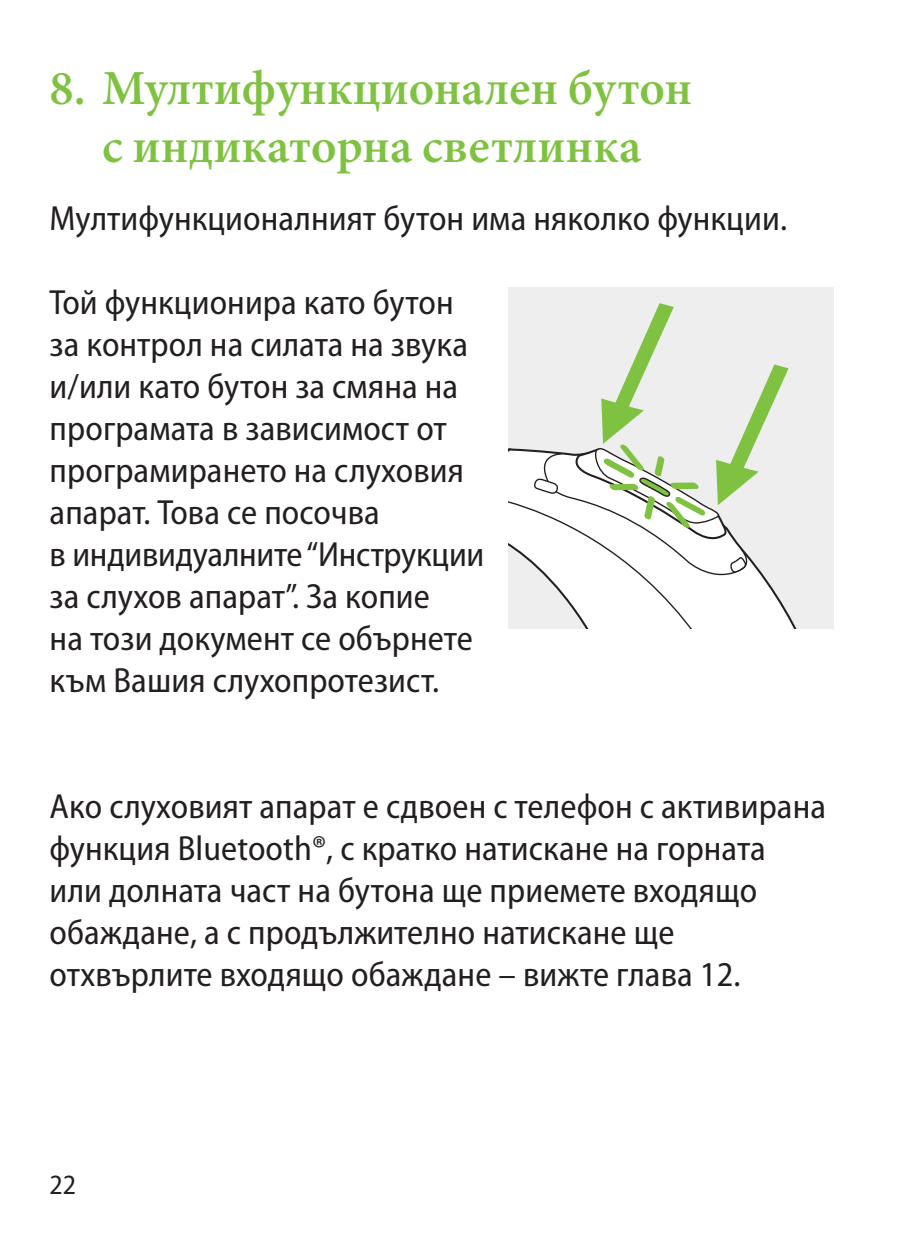
<style>
.page{position:relative;width:913px;height:1241px;background:#fff}
.page>*{position:absolute;margin:0;border:0;box-sizing:border-box;transform-origin:0 0}
.t1{font:600 49px/58.8px "Minion Pro";color:#7fc241;text-align:center}
.t2{font:semi-condensed 35px/42px "Myriad Pro";letter-spacing:.005em;color:#231f20}
.t3{font:semi-condensed 28px "Myriad Pro";color:#231f20}
</style>
<div class="page">
<div style="left:508px;top:287px;width:325px;height:341px;background:#eeeeef"></div>
<svg style="left:508px;top:303px;width:288px;height:325px"></svg>
<h1 class="t1" style="left:50px;top:58px;width:644px">8. Мултифункционален бутон с индикаторна светлинка</h1>
<p class="t2" style="left:50px;top:196px;width:739px">Мултифункционалният бутон има няколко функции.</p>
<p class="t2" style="left:50px;top:280px;width:436px">Той функционира като бутон за контрол на силата на звука и/или като бутон за смяна на програмата в зависимост от програмирането на слуховия апарат. Това се посочва<br>в индивидуалните “Инструкции за слухов апарат”. За копие<br>на този документ се обърнете към Вашия слухопротезист.</p>
<p class="t2" style="left:50px;top:784px;width:778px">Ако слуховият апарат е сдвоен с телефон с активирана функция Bluetooth®, с кратко натискане на горната или долната част на бутона ще приемете входящо обаждане, а с продължително натискане ще отхвърлите входящо обаждане – вижте глава 12.</p>
<p class="t3" style="left:50px;top:1167px;width:28px">22</p>
</div>
